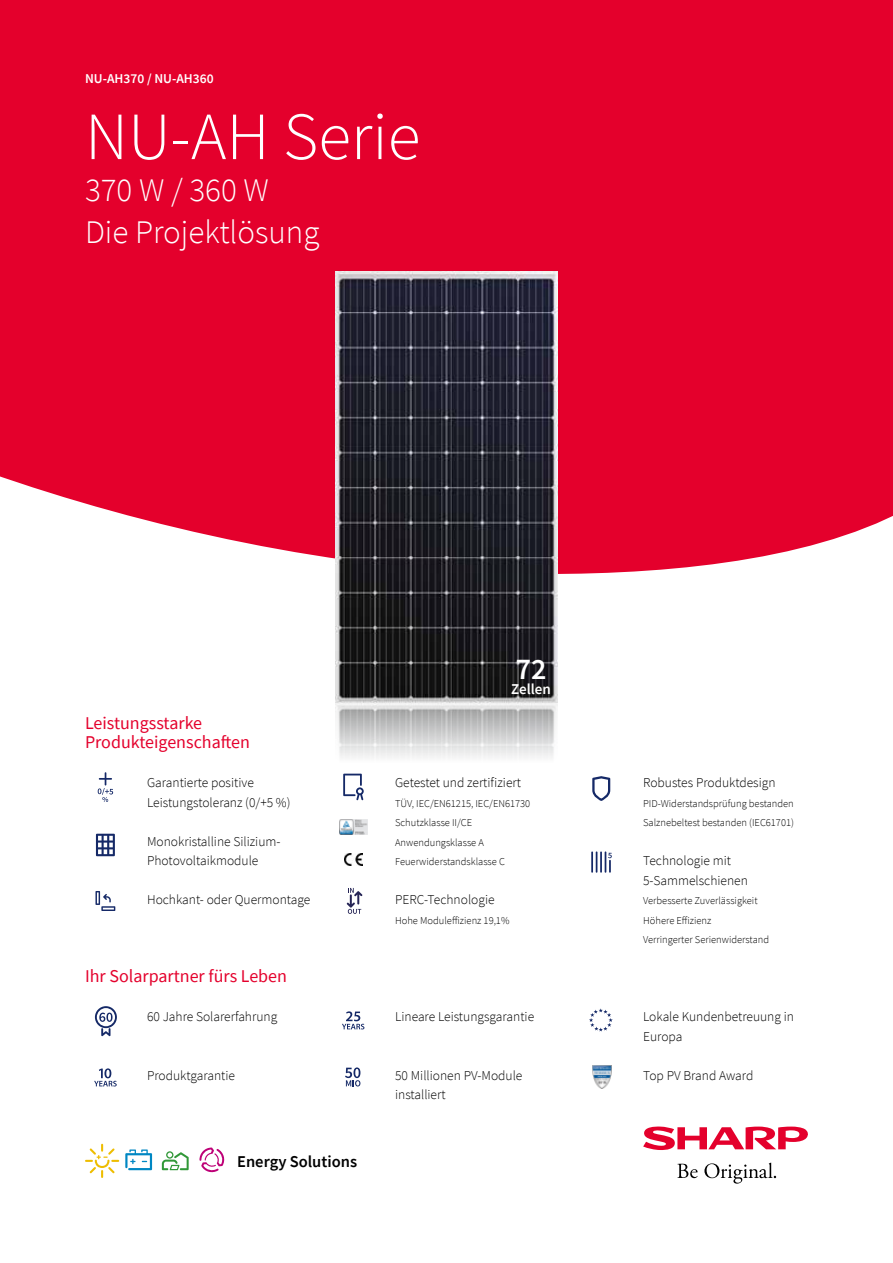
<style>
.page{position:relative;width:893px;height:1263px;background:#e4002c}
.page>*{position:absolute;margin:0;border:0;box-sizing:border-box;transform-origin:0 0}
.t1{font:300 67.5px "Source Sans Pro";color:#fff}
.t2{font:300 33px/41.7px "Source Sans Pro";color:#fff}
.t3{font:600 30px "Source Sans Pro";color:#fff}
.t4{font:18px/19.5px "Source Sans Pro";color:#e4002c}
.t5{font:600 16.5px "Source Sans Pro";color:#000}
.t6{font:600 15px "Source Sans Pro";color:#fff}
.t7{font:300 13.5px/19.5px "Source Sans Pro";color:#000}
.t8{font:600 13.5px "Source Sans Pro";color:#fff}
.t9{font:300 10.5px/19.5px "Source Sans Pro";color:#000}
</style>
<div class="page">
<div style="left:0;top:476px;width:893px;height:787px;background:#fff"></div>
<svg style="left:643px;top:1126px;width:166px;height:24px"></svg>
<svg style="left:677px;top:1162px;width:99px;height:21px;background:#d3d3d3"></svg>
<svg style="left:199px;top:1147px;width:26px;height:25px"></svg>
<svg style="left:162px;top:1151px;width:27px;height:19px"></svg>
<svg style="left:85px;top:1144px;width:34px;height:34px"></svg>
<svg style="left:125px;top:1149px;width:27px;height:21px"></svg>
<img style="left:345px;top:853px;width:17px;height:13px">
<img style="left:339px;top:820px;width:29px;height:14px">
<svg style="left:96px;top:834px;width:19px;height:22px"></svg>
<svg style="left:98px;top:772px;width:15px;height:30px"></svg>
<hr style="left:600px;top:851px;width:2px;height:22px;background:#152967">
<svg style="left:596px;top:851px;width:1px;height:22px"></svg>
<hr style="left:591px;top:851px;width:2px;height:22px;background:#152967">
<svg style="left:605px;top:851px;width:7px;height:22px"></svg>
<svg style="left:343px;top:774px;width:21px;height:26px"></svg>
<svg style="left:589px;top:1008px;width:24px;height:23px"></svg>
<svg style="left:94px;top:1068px;width:23px;height:18px"></svg>
<svg style="left:345px;top:1067px;width:15px;height:19px"></svg>
<svg style="left:342px;top:1011px;width:22px;height:18px"></svg>
<img style="left:592px;top:1065px;width:19px;height:23px">
<svg style="left:95px;top:1006px;width:22px;height:30px"></svg>
<img style="left:335px;top:271px;width:223px;height:433px">
<svg style="left:335px;top:704px;width:223px;height:68px;background:#dbdbdc"></svg>
<svg style="left:95px;top:891px;width:20px;height:20px"></svg>
<svg style="left:592px;top:776px;width:18px;height:25px"></svg>
<svg style="left:347px;top:888px;width:15px;height:26px"></svg>
<p class="t8" style="left:85px;top:69px;width:130px">NU-AH370 / NU-AH360</p>
<h1 class="t1" style="left:85px;top:95px;width:337px">NU-AH Serie</h1>
<h2 class="t2" style="left:85px;top:169px;width:236px">370 W / 360 W<br>Die Projektlösung</h2>
<h3 class="t4" style="left:85px;top:713px;width:166px">Leistungsstarke<br>Produkteigenschaften</h3>
<p class="t7" style="left:147px;top:773px;width:145px">Garantierte positive<br>Leistungstoleranz (0/+5 %)</p>
<p class="t7" style="left:147px;top:831px;width:135px">Monokristalline Silizium-<br>Photovoltaikmodule</p>
<p class="t7" style="left:147px;top:890px;width:165px">Hochkant- oder Quermontage</p>
<h3 class="t4" style="left:85px;top:966px;width:203px">Ihr Solarpartner fürs Leben</h3>
<p class="t7" style="left:147px;top:1007px;width:132px">60 Jahre Solarerfahrung</p>
<p class="t7" style="left:147px;top:1065px;width:90px">Produktgarantie</p>
<p class="t5" style="left:237px;top:1150px;width:121px">Energy Solutions</p>
<h3 class="t3" style="left:510px;top:648px;width:32px">72</h3>
<p class="t6" style="left:506px;top:679px;width:41px">Zel en</p>
<h3 class="t3" style="left:516px;top:649px;width:32px">72</h3>
<p class="t6" style="left:511px;top:679px;width:41px">Zellen</p>
<p class="t7" style="left:395px;top:773px;width:127px">Getestet und zertifiziert</p>
<p class="t9" style="left:395px;top:793px;width:137px">TÜV, IEC/EN61215, IEC/EN61730<br>Schutzklasse II/CE<br>Anwendungsklasse A<br>Feuerwiderstandsklasse C</p>
<p class="t7" style="left:395px;top:890px;width:101px">PERC-Technologie</p>
<p class="t9" style="left:395px;top:910px;width:116px">Hohe Moduleffizienz 19,1%</p>
<p class="t7" style="left:395px;top:1007px;width:141px">Lineare Leistungsgarantie</p>
<p class="t7" style="left:395px;top:1065px;width:129px">50 Millionen PV-Module installiert</p>
<p class="t7" style="left:643px;top:773px;width:134px">Robustes Produktdesign</p>
<p class="t9" style="left:643px;top:793px;width:152px">PID-Widerstandsprüfung bestanden<br>Salznebeltest bestanden (IEC61701)</p>
<p class="t7" style="left:643px;top:851px;width:106px">Technologie mit<br>5-Sammelschienen</p>
<p class="t9" style="left:643px;top:891px;width:127px">Verbesserte Zuverlässigkeit<br>Höhere Effizienz<br>Verringerter Serienwiderstand</p>
<p class="t7" style="left:643px;top:1007px;width:152px">Lokale Kundenbetreuung in<br>Europa</p>
<p class="t7" style="left:643px;top:1065px;width:112px">Top PV Brand Award</p>
</div>
